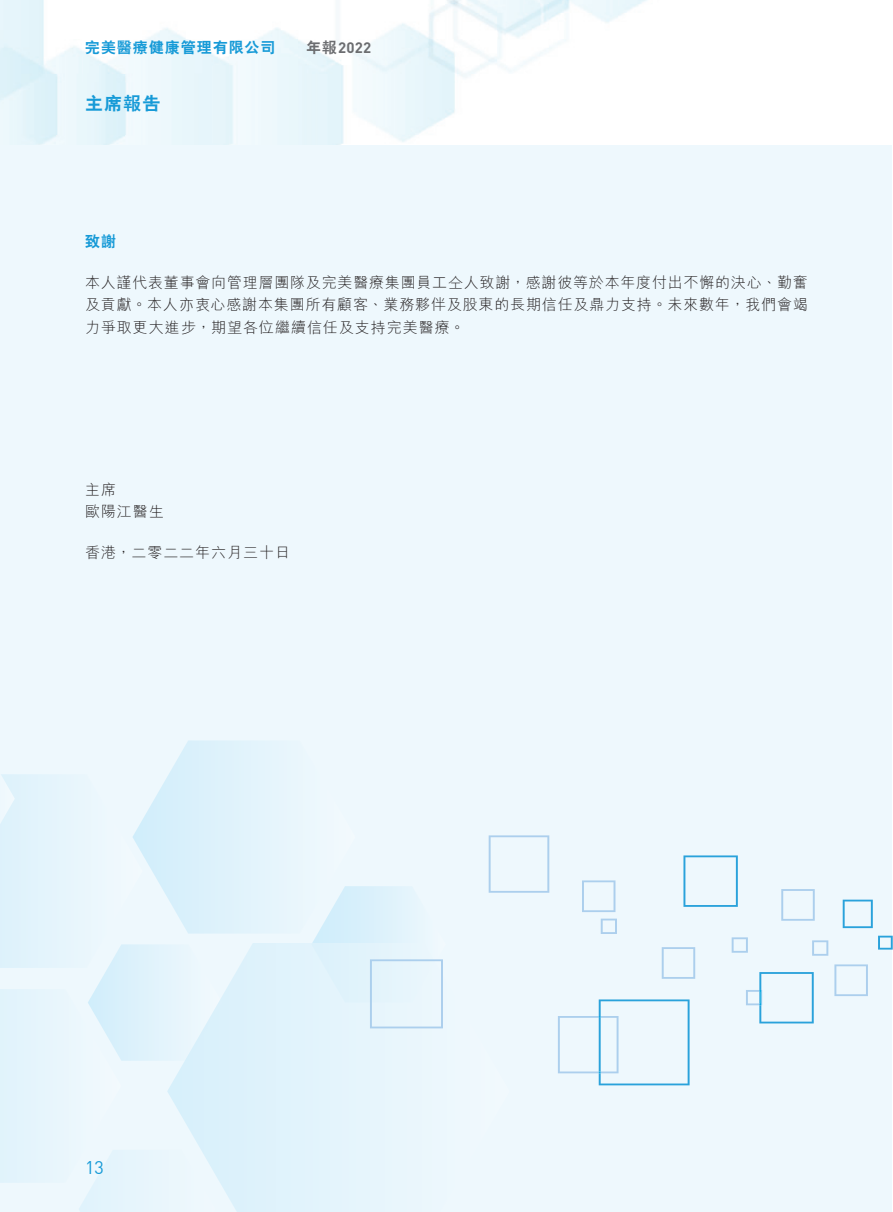
<style>
.page{position:relative;width:893px;height:1212px;background:#fff}
.page>*{position:absolute;margin:0;border:0;box-sizing:border-box;transform-origin:0 0}
.t1{font:800 18px "C Hei 2 HK";color:#169ad7}
.t2{font:18px "DIN";color:#169ad7}
._11_P0{font:300 15px/22.5px "M Hei HK";letter-spacing:.065em;color:#231f20;text-align:justify}
._03_H1{font:800 15px "C Hei 2 HK";letter-spacing:.065em;color:#169ad7}
.t3{font:700 15px "DIN Pro";color:#6c6d70}
.s1{font-family:"C Hei 2 HK";font-weight:800}
</style>
<div class="page">
<div style="left:0;top:0;width:892px;height:1212px;background:#eef8fd"></div>
<img style="left:0;top:0;width:892px;height:145px">
<svg style="left:843px;top:900px;width:30px;height:28px"></svg>
<svg style="left:878px;top:936px;width:15px;height:13px"></svg>
<svg style="left:683px;top:855px;width:55px;height:52px"></svg>
<svg style="left:489px;top:835px;width:60px;height:58px"></svg>
<svg style="left:582px;top:880px;width:33px;height:32px"></svg>
<svg style="left:834px;top:964px;width:34px;height:32px"></svg>
<svg style="left:781px;top:889px;width:34px;height:32px"></svg>
<svg style="left:662px;top:947px;width:33px;height:32px"></svg>
<svg style="left:732px;top:937px;width:16px;height:16px"></svg>
<svg style="left:812px;top:940px;width:16px;height:16px"></svg>
<svg style="left:746px;top:972px;width:68px;height:51px"></svg>
<svg style="left:601px;top:918px;width:16px;height:16px"></svg>
<svg style="left:558px;top:999px;width:132px;height:86px"></svg>
<svg style="left:0;top:740px;width:443px;height:472px"></svg>
<p class="_03_H1" style="left:85px;top:37px;width:192px">完美醫療健康管理有限公司</p>
<p class="t1" style="left:85px;top:91px;width:77px">主席報告</p>
<p class="t3" style="left:306px;top:37px;width:67px"><span class="s1">年報</span>2022</p>
<p class="_03_H1" style="left:85px;top:232px;width:32px">致謝</p>
<p class="_11_P0" style="left:85px;top:270px;width:724px">本人謹代表董事會向管理層團隊及完美醫療集團員工仝人致謝，感謝彼等於本年度付出不懈的決心、勤奮及貢獻。本人亦衷心感謝本集團所有顧客、業務夥伴及股東的長期信任及鼎力支持。未來數年，我們會竭力爭取更大進步，期望各位繼續信任及支持完美醫療。</p>
<p class="_11_P0" style="left:85px;top:477px;width:32px">主席</p>
<p class="_11_P0" style="left:85px;top:500px;width:80px">歐陽江醫生</p>
<p class="_11_P0" style="left:85px;top:540px;width:207px">香港，二零二二年六月三十日</p>
<p class="t2" style="left:85px;top:1156px;width:20px">13</p>
</div>
